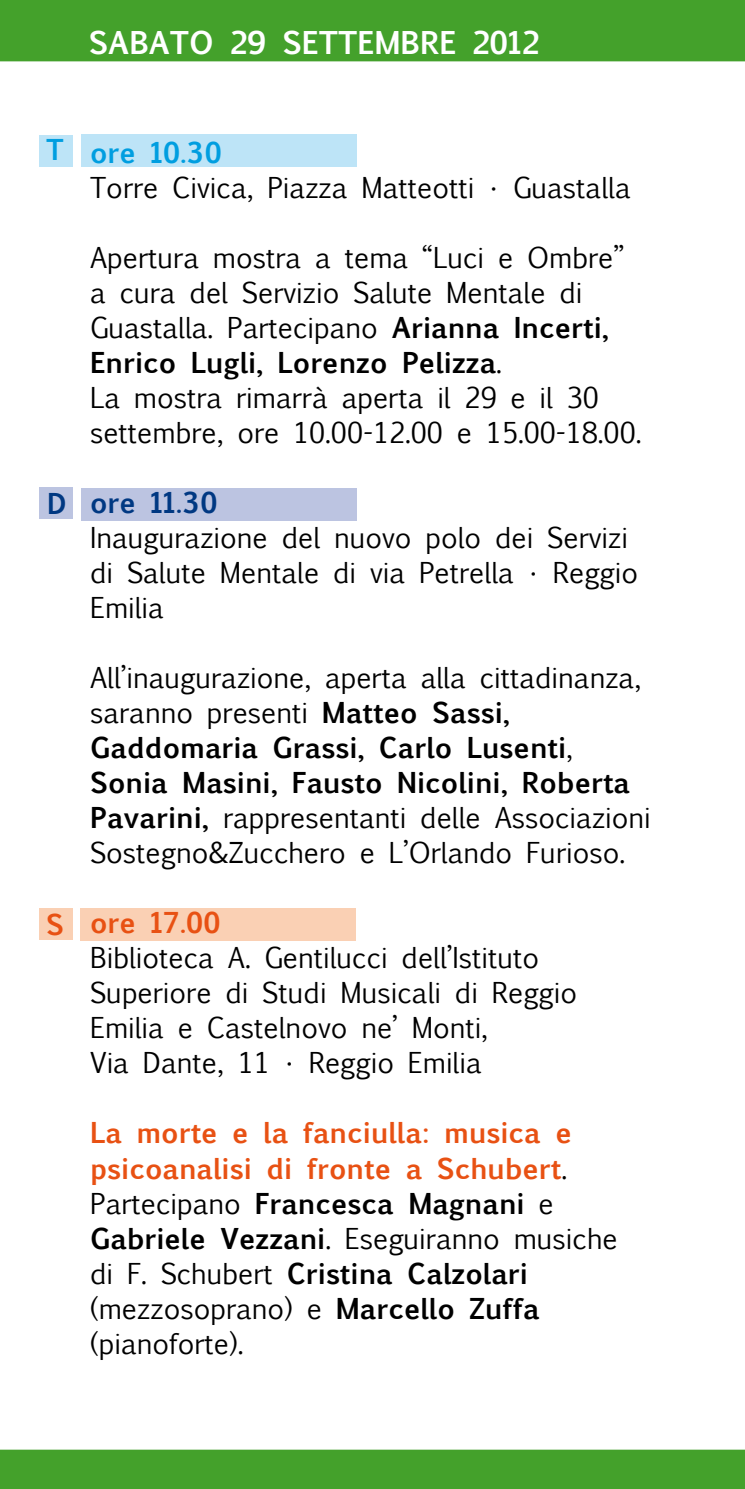
<style>
.page{position:relative;width:745px;height:1489px;background:#fff}
.page>*{position:absolute;margin:0;border:0;box-sizing:border-box;transform-origin:0 0}
.t1{font:700 30px "Euphemia UCAS";color:#fff}
.t2{font:27.5px/35px "Euphemia UCAS";color:#000}
.t3{font:700 27.5px "Euphemia UCAS";color:#e85113}
.t4{font:700 27.5px "Euphemia UCAS";color:#009ee0}
.t5{font:700 27.5px "Euphemia UCAS";color:#003882}
.s1{font-weight:700}
.s2{font-weight:700;color:#e85113}
</style>
<div class="page">
<div style="left:80px;top:908px;width:275px;height:32px;background:#fad0b4"></div>
<div style="left:39px;top:907px;width:33px;height:32px;background:#fad0b4"></div>
<div style="left:81px;top:135px;width:275px;height:32px;background:#bde4f7"></div>
<div style="left:39px;top:135px;width:33px;height:32px;background:#bde4f7"></div>
<div style="left:81px;top:488px;width:275px;height:32px;background:#bcc4e1"></div>
<div style="left:40px;top:487px;width:33px;height:32px;background:#bcc4e1"></div>
<div style="left:0;top:0;width:744px;height:61px;background:#44a12b"></div>
<div style="left:0;top:1449px;width:744px;height:39px;background:#44a12b"></div>
<p class="t1" style="left:89px;top:20px;width:451px">SABATO 29 SETTEMBRE 2012</p>
<p class="t4" style="left:46px;top:129px;width:19px">T</p>
<p class="t4" style="left:90px;top:132px;width:133px">ore 10.30</p>
<p class="t2" style="left:90px;top:170px;width:542px">Torre Civica, Piazza Matteotti • Guastalla</p>
<p class="t2" style="left:90px;top:240px;width:552px">Apertura mostra a tema “Luci e Ombre” a cura del Servizio Salute Mentale di Guastalla. Partecipano <span class="s1">Arianna Incerti, Enrico Lugli, Lorenzo Pelizza</span>.<br>La mostra rimarrà aperta il 29 e il 30 settembre, ore 10.00-12.00 e 15.00-18.00.</p>
<p class="t5" style="left:47px;top:483px;width:21px">D</p>
<p class="t5" style="left:90px;top:482px;width:129px">ore 11.30</p>
<p class="t2" style="left:90px;top:520px;width:549px">Inaugurazione del nuovo polo dei Servizi di Salute Mentale di via Petrella • Reggio<br>Emilia</p>
<p class="t2" style="left:90px;top:660px;width:562px">All’inaugurazione, aperta alla cittadinanza, saranno presenti <span class="s1">Matteo Sassi, Gaddomaria Grassi, Carlo Lusenti</span>, <span class="s1">Sonia Masini, Fausto Nicolini, Roberta Pavarini,</span> rappresentanti delle Associazioni Sostegno&amp;Zucchero e L’Orlando Furioso.</p>
<p class="t3" style="left:46px;top:903px;width:19px">S</p>
<p class="t3" style="left:90px;top:902px;width:132px">ore 17.00</p>
<p class="t2" style="left:90px;top:940px;width:488px">Biblioteca A. Gentilucci dell’Istituto Superiore di Studi Musicali di Reggio Emilia e Castelnovo ne’ Monti,<br>Via Dante, 11 • Reggio Emilia</p>
<p class="t2" style="left:90px;top:1115px;width:529px"><span class="s2">La morte e la fanciulla: musica e psicoanalisi di fronte a Schubert</span>.<br>Partecipano <span class="s1">Francesca Magnani</span> e<br><span class="s1">Gabriele Vezzani</span>. Eseguiranno musiche di F. Schubert <span class="s1">Cristina Calzolari </span>(mezzosoprano) e <span class="s1">Marcello Zuffa </span>(pianoforte).</p>
</div>
